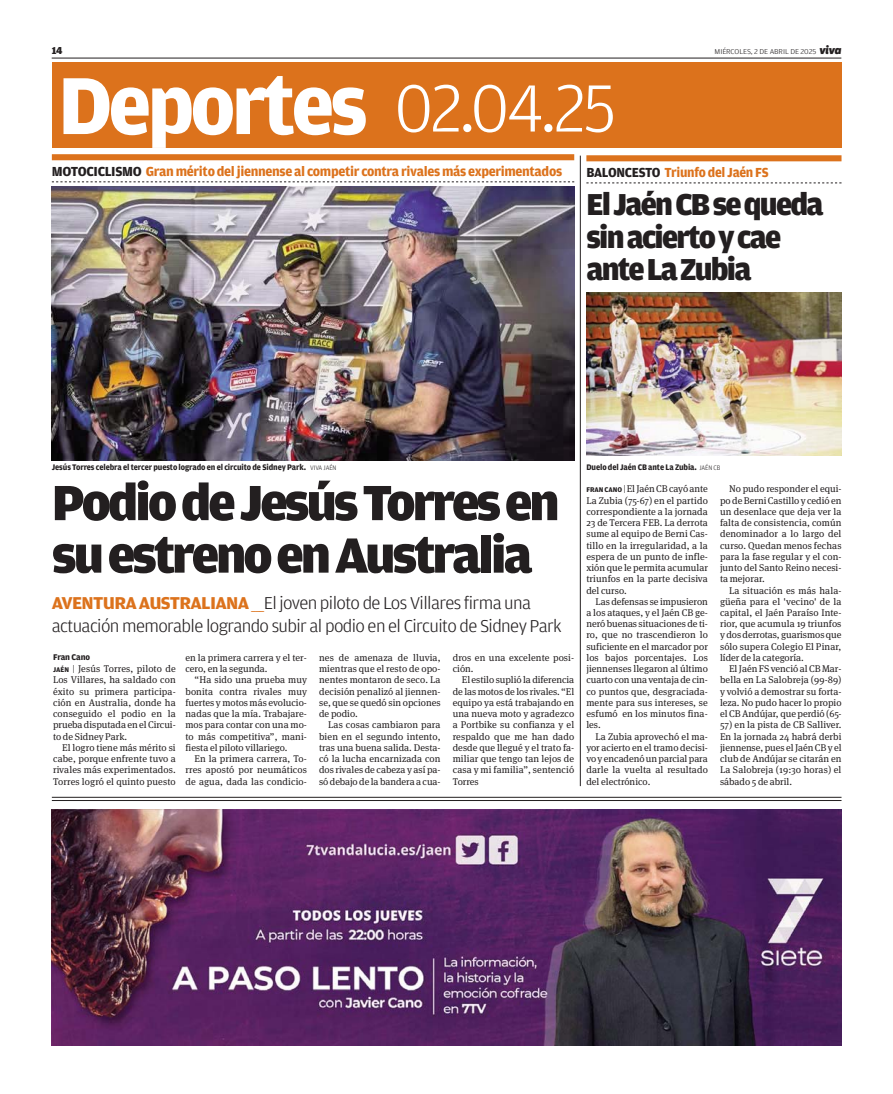
<style>
.page{position:relative;width:893px;height:1094px;background:#fff}
.page>*{position:absolute;margin:0;border:0;box-sizing:border-box;transform-origin:0 0}
.t1{font:700 85.65px "Amplitude";letter-spacing:-.05em;color:#fff}
.t2{font:900 52.5px/52.5px "Amplitude";letter-spacing:-.055em;color:#231f20;scale:1.04 1}
.t3{font:900 32.1px/32.1px "Amplitude";letter-spacing:-.055em;color:#231f20}
.t4{font:300 18.15px/22.2px "Amplitude";letter-spacing:-.035em;color:#231f20;scale:1.05 1}
.t5{font:700 13.95px "Amplitude";letter-spacing:-.025em;color:#dc721c}
.t6{font:900 10.65px "Amplitude";color:#231f20}
.t7{font:9.75px/11.2px "Meta Serif OT";letter-spacing:.005em;color:#231f20;text-align:justify}
.t8{font:700 8.85px "Amplitude";letter-spacing:-.01em;color:#231f20}
.t9{font:700 8.55px "Amplitude";letter-spacing:-.015em;color:#231f20;scale:.96 1}
.t10{font:300 7.5px "Amplitude";letter-spacing:-.01em;color:#231f20;scale:1.1 1}
.s1{font-family:"Apex New";font-weight:800;font-style:italic;font-size:11.85px}
.s2{font-weight:300;font-size:70.65px}
.s3{color:#231f20}
.s4{font-weight:300;font-size:6.9px}
.s5{font-weight:700;color:#dc721c}
.s6{color:#dc721c}
.s7{font-family:"Amplitude";font-weight:700;font-size:7.35px}
.s8{font-family:"Amplitude";font-weight:300}
</style>
<div class="page">
<div style="left:52px;top:154px;width:522px;height:6px;background:#dc721c"></div>
<svg style="left:52px;top:182px;width:522px;height:1px"></svg>
<img style="left:52px;top:187px;width:522px;height:273px">
<hr style="left:580px;top:156px;width:1px;height:630px;background:#231f20">
<div style="left:586px;top:155px;width:255px;height:6px;background:#dc721c"></div>
<svg style="left:586px;top:183px;width:255px;height:1px"></svg>
<hr style="left:52px;top:58px;width:789px;height:1px;background:#231f20">
<div style="left:52px;top:62px;width:789px;height:85px;background:#dc721c"></div>
<img style="left:586px;top:292px;width:255px;height:164px">
<img style="left:52px;top:809px;width:789px;height:236px">
<hr style="left:52px;top:797px;width:789px;height:1px;background:#231f20">
<hr style="left:52px;top:800px;width:789px;height:1px;background:#231f20">
<p class="t6" style="left:52px;top:46px;width:12px">14</p>
<p class="t10" style="left:714px;top:48px;width:117px">MIÉRCOLES, 2 DE ABRIL DE 2025 <span class="s1">viva</span></p>
<h1 class="t1" style="left:58px;top:73px;width:560px">Deportes <span class="s2">02.04.25</span></h1>
<h3 class="t5" style="left:52px;top:166px;width:512px"><span class="s3">MOTOCICLISMO</span> Gran mérito del jiennense al competir contra rivales más experimentados</h3>
<h3 class="t5" style="left:586px;top:167px;width:184px"><span class="s3">BALONCESTO</span> Triunfo del Jaén FS</h3>
<h3 class="t3" style="left:586px;top:191px;width:239px">El Jaén CB se queda sin acierto y cae ante La Zubia</h3>
<p class="t9" style="left:52px;top:464px;width:298px">Jesús Torres celebra el tercer puesto logrado en el circuito de Sidney Park. <span class="s4">VIVA JAÉN</span></p>
<h2 class="t2" style="left:52px;top:480px;width:490px">Podio de Jesús Torres en su estreno en Australia</h2>
<h3 class="t4" style="left:52px;top:593px;width:487px"><span class="s5">AVENTURA AUSTRALIANA</span> <span class="s6">___</span>El joven piloto de Los Villares firma una actuación memorable logrando subir al podio en el Circuito de Sidney Park</h3>
<p class="t7" style="left:319px;top:652px;width:123px">nes de amenaza de lluvia, mientras que el resto de opo&shy;nentes montaron de seco. La decisión penalizó al jiennen&shy;se, que se quedó sin opciones de podio.</p>
<p class="t7" style="left:319px;top:720px;width:123px;text-indent:9px">Las cosas cambiaron para bien en el segundo intento, tras una buena salida. Desta&shy;có la lucha encarnizada con dos rivales de cabeza y así pa&shy;só debajo de la bandera a cua-</p>
<p class="t7" style="left:185px;top:652px;width:123px">en la primera carrera y el ter&shy;cero, en la segunda.</p>
<p class="t7" style="left:185px;top:675px;width:123px;text-indent:9px">“Ha sido una prueba muy bonita contra rivales muy fuertes y motos más evolucio&shy;nadas que la mía. Trabajare&shy;mos para contar con una mo&shy;to más competitiva”, mani&shy;fiesta el piloto villariego.</p>
<p class="t7" style="left:185px;top:753px;width:123px;text-indent:9px">En la primera carrera, To&shy;rres apostó por neumáticos de agua, dada las condicio-</p>
<p class="t7" style="left:453px;top:652px;width:123px">dros en una excelente posi&shy;ción.</p>
<p class="t7" style="left:453px;top:675px;width:123px;text-indent:9px">El estilo suplió la diferencia de las motos de los rivales. “El equipo ya está trabajando en una nueva moto y agradezco a Portbike su confianza y el respaldo que me han dado desde que llegué y el trato fa&shy;miliar que tengo tan lejos de casa y mi familia”, sentenció Torres</p>
<p class="t8" style="left:53px;top:653px;width:39px">Fran Cano</p>
<p class="t7" style="left:53px;top:663px;width:124px"><span class="s7">JAÉN</span> <span class="s8">|</span> Jesús Torres, piloto de Los Villares, ha saldado con éxito su primera participa&shy;ción en Australia, donde ha conseguido el podio en la prueba disputada en el Circui&shy;to de Sidney Park.</p>
<p class="t7" style="left:53px;top:742px;width:124px;text-indent:9px">El logro tiene más mérito si cabe, porque enfrente tuvo a rivales más experimentados.<br>Torres logró el quinto puesto</p>
<p class="t9" style="left:586px;top:464px;width:141px">Duelo del Jaén CB ante La Zubia. <span class="s4">JAÉN CB</span></p>
<p class="t7" style="left:586px;top:484px;width:123px"><span class="s7">FRAN CANO</span> <span class="s8">|</span> El Jaén CB cayó ante La Zubia (75-67) en el partido correspondiente a la jornada 23 de Tercera FEB. La derrota sume al equipo de Berni Cas&shy;tillo en la irregularidad, a la espera de un punto de infle&shy;xión que le permita acumular triunfos en la parte decisiva del curso.</p>
<p class="t7" style="left:586px;top:596px;width:123px;text-indent:9px">Las defensas se impusieron a los ataques, y el Jaén CB ge&shy;neró buenas situaciones de ti&shy;ro, que no trascendieron lo suficiente en el marcador por los bajos porcentajes. Los jiennenses llegaron al último cuarto con una ventaja de cin&shy;co puntos que, desgraciada&shy;mente para sus intereses, se esfumó en los minutos fina&shy;les.</p>
<p class="t7" style="left:586px;top:731px;width:123px;text-indent:9px">La Zubia aprovechó el ma&shy;yor acierto en el tramo decisi&shy;vo y encadenó un parcial para darle la vuelta al resultado del electrónico.</p>
<p class="t7" style="left:720px;top:484px;width:123px;text-indent:9px">No pudo responder el equi&shy;po de Berni Castillo y cedió en un desenlace que deja ver la falta de consistencia, común denominador a lo largo del curso. Quedan menos fechas para la fase regular y el con&shy;junto del Santo Reino necesi&shy;ta mejorar.</p>
<p class="t7" style="left:720px;top:585px;width:123px;text-indent:9px">La situación es más hala&shy;güeña para el 'vecino' de la capital, el Jaén Paraíso Inte&shy;rior, que acumula 19 triunfos y dos derrotas, guarismos que sólo supera Colegio El Pinar, líder de la categoría.</p>
<p class="t7" style="left:720px;top:663px;width:123px;text-indent:9px">El Jaén FS venció al CB Mar&shy;bella en La Salobreja (99-89) y volvió a demostrar su forta&shy;leza. No pudo hacer lo propio el CB Andújar, que perdió (65-</p>
<p class="t7" style="left:720px;top:719px;width:123px">57) en la pista de CB Salliver.<br>En la jornada 24 habrá derbi jiennense, pues el Jaén CB y el club de Andújar se citarán en La Salobreja (19:30 horas) el sábado 5 de abril.</p>
</div>
